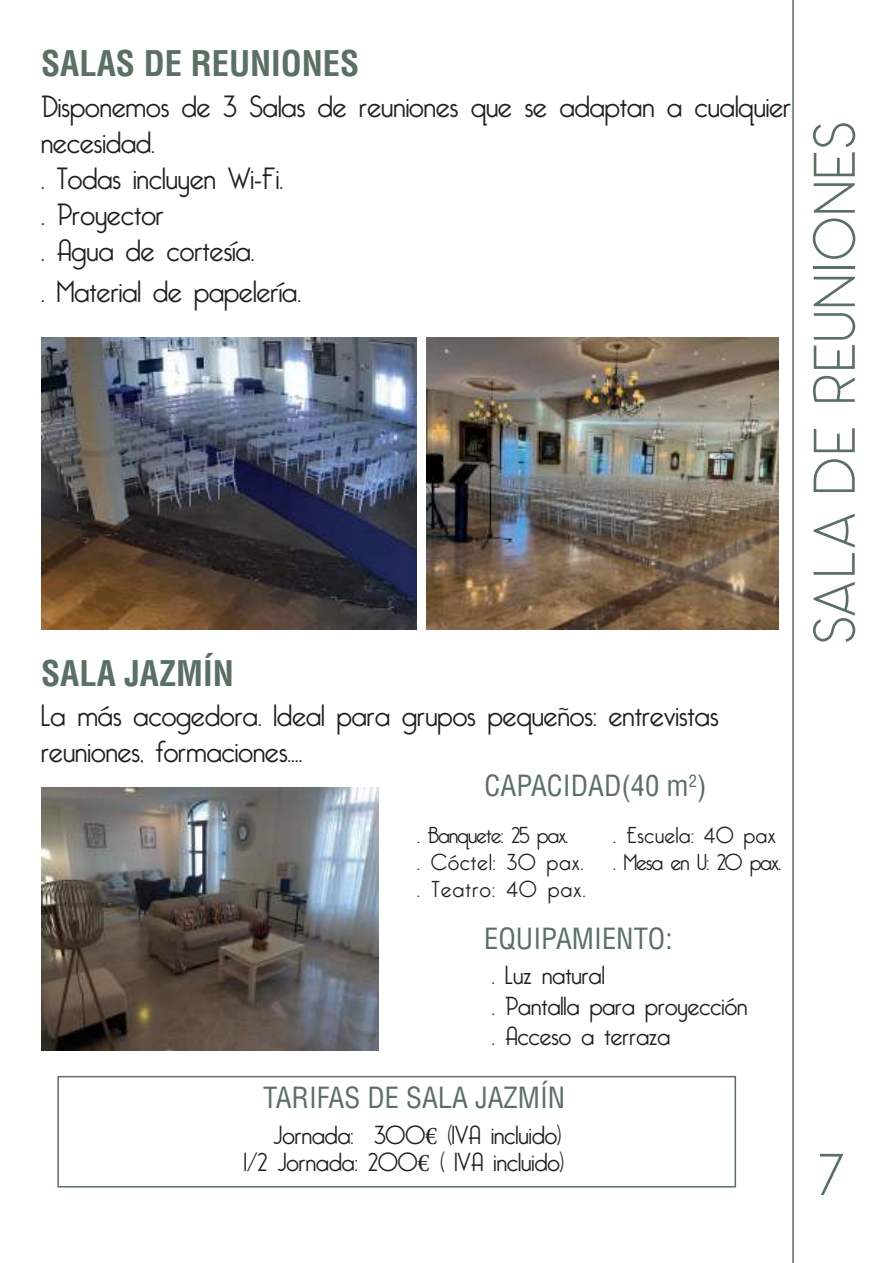
<style>
.page{position:relative;width:893px;height:1263px;background:#fff}
.page>*{position:absolute;margin:0;border:0;box-sizing:border-box;transform-origin:0 0}
.t1{font:300 58.5px "Panama";color:#5a7061}
.t2{font:700 condensed 34.5px "Helvetica";color:#5a7061}
.t3{font:300 30px/36px "Bellerose";color:#221f1f}
.t4{font:condensed 28.5px "Helvetica";color:#5a7061}
.t5{font:300 25.5px/30.6px "Bellerose";color:#221f1f}
.t6{font:300 22.5px/27px "Bellerose";letter-spacing:.05em;color:#221f1f}
.t7{font:300 22.5px/27px "Bellerose";letter-spacing:.03em;color:#221f1f}
.s1{font-family:"Minion Pro";font-weight:400}
</style>
<div class="page">
<hr style="left:792px;top:0;width:2px;height:1263px;background:#5a7061">
<img style="left:426px;top:338px;width:352px;height:291px">
<img style="left:41px;top:788px;width:337px;height:263px">
<img style="left:41px;top:338px;width:375px;height:291px">
<div style="left:57px;top:1076px;width:679px;height:111px;border:2px solid #5a7061"></div>
<p class="t2" style="left:41px;top:44px;width:320px">SALAS DE REUNIONES</p>
<p class="t3" style="left:41px;top:89px;width:752px">Disponemos de 3 Salas de reuniones que se adaptan a cualquier necesidad.<br>. Todas incluyen Wi-Fi.<br>. Proyector<br>. Agua de cortesía.</p>
<p class="t3" style="left:41px;top:275px;width:261px">. Material de papelería.</p>
<p class="t2" style="left:41px;top:653px;width:194px">SALA JAZMÍN</p>
<p class="t3" style="left:41px;top:698px;width:679px">La más acogedora. Ideal para grupos pequeños: entrevistas reuniones, formaciones….</p>
<p class="t4" style="left:485px;top:769px;width:223px">CAPACIDAD(40 m<sup>2</sup>)</p>
<p class="t6" style="left:417px;top:823px;width:170px">. Banquete: 25 pax.<br>. Cóctel: 30 pax. . Teatro: 40 pax.</p>
<p class="t7" style="left:613px;top:823px;width:169px">. Escuela: 40 pax . Mesa en U: 20 pax.</p>
<p class="t4" style="left:484px;top:922px;width:190px">EQUIPAMIENTO:</p>
<p class="t5" style="left:492px;top:960px;width:257px">. Luz natural<br>. Pantalla para proyección . Acceso a terraza</p>
<p class="t4" style="left:263px;top:1081px;width:304px">TARIFAS DE SALA JAZMÍN</p>
<p class="t5" style="left:244px;top:1125px;width:321px;line-height:27px;text-align:right">Jornada: 300<span class="s1">€</span> (IVA incluido)<br>1/2 Jornada: 200<span class="s1">€</span> ( IVA incluido)</p>
<h1 class="t1" style="left:799px;top:645px;width:527px;rotate:-90deg">SALA DE REUNIONES</h1>
<h1 class="t1" style="left:816px;top:1139px;width:32px">7</h1>
</div>
